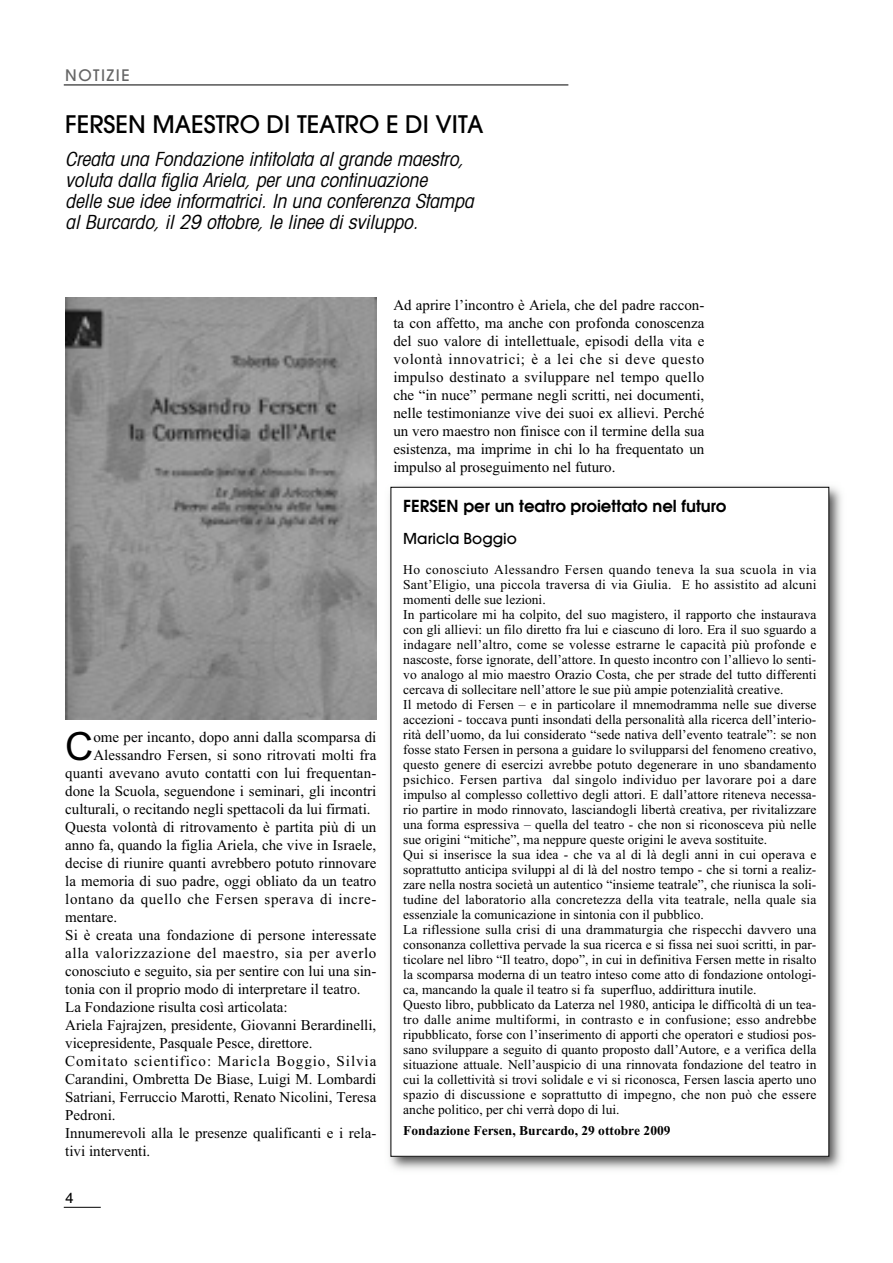
<style>
.page{position:relative;width:893px;height:1263px;background:#fff}
.page>*{position:absolute;margin:0;border:0;box-sizing:border-box;transform-origin:0 0}
.t1{font:39px "Arial";color:#000}
.t2{font:500 24px "Avant Garde";color:#000}
.t3{font:italic condensed 19.5px/21px "Avant Garde";color:#000}
.t4{font:600 16.5px "Avant Garde";color:#000}
.t5{font:500 15.75px "Avant Garde";letter-spacing:.105em;color:#666}
.t6{font:15px/18px "Times New Roman";color:#000;text-align:justify}
.t7{font:15px "Times New Roman";letter-spacing:.04em;color:#000}
.t8{font:15px "Times New Roman";letter-spacing:.06em;color:#000}
.t9{font:500 15px "Avant Garde";color:#000}
.t10{font:15px "Akzidenz Grotesk";color:#000}
.t11{font:13.5px/15px "Times New Roman";color:#000}
.t12{font:700 13.5px "Times New Roman";color:#000}
</style>
<div class="page">
<hr style="left:64px;top:85px;width:504px;height:1px;background:#000">
<hr style="left:64px;top:1207px;width:37px;height:1px;background:#000">
<img style="left:389px;top:486px;width:453px;height:684px">
<div style="left:391px;top:487px;width:438px;height:669px;background:#fff"></div>
<img style="left:65px;top:298px;width:311px;height:422px">
<p class="t5" style="left:65px;top:65px;width:66px">NOTIZIE</p>
<h2 class="t2" style="left:65px;top:109px;width:420px">FERSEN MAESTRO DI TEATRO E DI VITA</h2>
<h3 class="t3" style="left:65px;top:148px;width:415px">Creata una Fondazione intitolata al grande maestro, voluta dalla figlia Ariela, per una continuazione<br>delle sue idee informatrici. In una conferenza Stampa al Burcardo, il 29 ottobre, le linee di sviluppo.</h3>
<h1 class="t1" style="left:65px;top:725px;width:30px">C</h1>
<p class="t6" style="left:93px;top:728px;width:284px">ome per incanto, dopo anni dalla scomparsa di</p>
<p class="t6" style="left:93px;top:746px;width:284px">Alessandro Fersen, si sono ritrovati molti fra</p>
<p class="t6" style="left:65px;top:764px;width:313px">quanti avevano avuto contatti con lui frequentan-</p>
<p class="t6" style="left:65px;top:782px;width:313px">done la Scuola, seguendone i seminari, gli incontri</p>
<p class="t6" style="left:65px;top:800px;width:307px">culturali, o recitando negli spettacoli da lui firmati.</p>
<p class="t6" style="left:65px;top:818px;width:313px">Questa volontà di ritrovamento è partita più di un</p>
<p class="t6" style="left:65px;top:836px;width:313px">anno fa, quando la figlia Ariela, che vive in Israele,</p>
<p class="t6" style="left:65px;top:854px;width:313px">decise di riunire quanti avrebbero potuto rinnovare</p>
<p class="t6" style="left:65px;top:872px;width:313px">la memoria di suo padre, oggi obliato da un teatro</p>
<p class="t7" style="left:65px;top:889px;width:313px">lontano da quello che Fersen sperava di incre-</p>
<p class="t6" style="left:65px;top:908px;width:54px">mentare.</p>
<p class="t6" style="left:65px;top:926px;width:313px">Si è creata una fondazione di persone interessate</p>
<p class="t7" style="left:65px;top:943px;width:313px">alla valorizzazione del maestro, sia per averlo</p>
<p class="t6" style="left:65px;top:962px;width:313px">conosciuto e seguito, sia per sentire con lui una sin-</p>
<p class="t6" style="left:65px;top:980px;width:297px">tonia con il proprio modo di interpretare il teatro.</p>
<p class="t6" style="left:65px;top:998px;width:224px">La Fondazione risulta così articolata:</p>
<p class="t6" style="left:65px;top:1016px;width:313px">Ariela Fajrajzen, presidente, Giovanni Berardinelli,</p>
<p class="t6" style="left:65px;top:1034px;width:249px">vicepresidente, Pasquale Pesce, direttore.</p>
<p class="t8" style="left:65px;top:1051px;width:313px">Comitato scientifico: Maricla Boggio, Silvia</p>
<p class="t6" style="left:65px;top:1070px;width:313px">Carandini, Ombretta De Biase, Luigi M. Lombardi</p>
<p class="t6" style="left:65px;top:1088px;width:313px">Satriani, Ferruccio Marotti, Renato Nicolini, Teresa</p>
<p class="t6" style="left:65px;top:1106px;width:52px">Pedroni.</p>
<p class="t6" style="left:65px;top:1124px;width:313px">Innumerevoli alla le presenze qualificanti e i rela-</p>
<p class="t6" style="left:65px;top:1142px;width:86px">tivi interventi.</p>
<p class="t10" style="left:65px;top:1189px;width:10px">4</p>
<p class="t6" style="left:393px;top:296px;width:313px">Ad aprire l’incontro è Ariela, che del padre raccon&shy;ta con affetto, ma anche con profonda conoscenza del suo valore di intellettuale, episodi della vita e volontà innovatrici; è a lei che si deve questo impulso destinato a sviluppare nel tempo quello che “in nuce” permane negli scritti, nei documenti, nelle testimonianze vive dei suoi ex allievi. Perché un vero maestro non finisce con il termine della sua esistenza, ma imprime in chi lo ha frequentato un impulso al proseguimento nel futuro.</p>
<p class="t4" style="left:403px;top:495px;width:325px">FERSEN per un teatro proiettato nel futuro</p>
<p class="t9" style="left:403px;top:530px;width:115px">Maricla Boggio</p>
<p class="t11" style="left:403px;top:562px;width:415px">Ho conosciuto Alessandro Fersen quando teneva la sua scuola in via Sant’Eligio, una piccola traversa di via Giulia. E ho assistito ad alcuni momenti delle sue lezioni.<br>In particolare mi ha colpito, del suo magistero, il rapporto che instaurava con gli allievi: un filo diretto fra lui e ciascuno di loro. Era il suo sguardo a indagare nell’altro, come se volesse estrarne le capacità più profonde e nascoste, forse ignorate, dell’attore. In questo incontro con l’allievo lo senti&shy;vo analogo al mio maestro Orazio Costa, che per strade del tutto differenti cercava di sollecitare nell’attore le sue più ampie potenzialità creative.<br>Il metodo di Fersen – e in particolare il mnemodramma nelle sue diverse accezioni - toccava punti insondati della personalità alla ricerca dell’interio&shy;rità dell’uomo, da lui considerato “sede nativa dell’evento teatrale”: se non fosse stato Fersen in persona a guidare lo svilupparsi del fenomeno creativo, questo genere di esercizi avrebbe potuto degenerare in uno sbandamento psichico. Fersen partiva dal singolo individuo per lavorare poi a dare impulso al complesso collettivo degli attori. E dall’attore riteneva necessa&shy;rio partire in modo rinnovato, lasciandogli libertà creativa, per rivitalizzare una forma espressiva – quella del teatro - che non si riconosceva più nelle sue origini “mitiche”, ma neppure queste origini le aveva sostituite.<br>Qui si inserisce la sua idea - che va al di là degli anni in cui operava e soprattutto anticipa sviluppi al di là del nostro tempo - che si torni a realiz&shy;zare nella nostra società un autentico “insieme teatrale”, che riunisca la soli&shy;tudine del laboratorio alla concretezza della vita teatrale, nella quale sia essenziale la comunicazione in sintonia con il pubblico.<br>La riflessione sulla crisi di una drammaturgia che rispecchi davvero una consonanza collettiva pervade la sua ricerca e si fissa nei suoi scritti, in par&shy;ticolare nel libro “Il teatro, dopo”, in cui in definitiva Fersen mette in risalto la scomparsa moderna di un teatro inteso come atto di fondazione ontologi&shy;ca, mancando la quale il teatro si fa superfluo, addirittura inutile.<br>Questo libro, pubblicato da Laterza nel 1980, anticipa le difficoltà di un tea&shy;tro dalle anime multiformi, in contrasto e in confusione; esso andrebbe ripubblicato, forse con l’inserimento di apporti che operatori e studiosi pos&shy;sano sviluppare a seguito di quanto proposto dall’Autore, e a verifica della situazione attuale. Nell’auspicio di una rinnovata fondazione del teatro in cui la collettività si trovi solidale e vi si riconosca, Fersen lascia aperto uno spazio di discussione e soprattutto di impegno, che non può che essere anche politico, per chi verrà dopo di lui.</p>
<p class="t12" style="left:403px;top:1121px;width:269px">Fondazione Fersen, Burcardo, 29 ottobre 2009</p>
</div>
